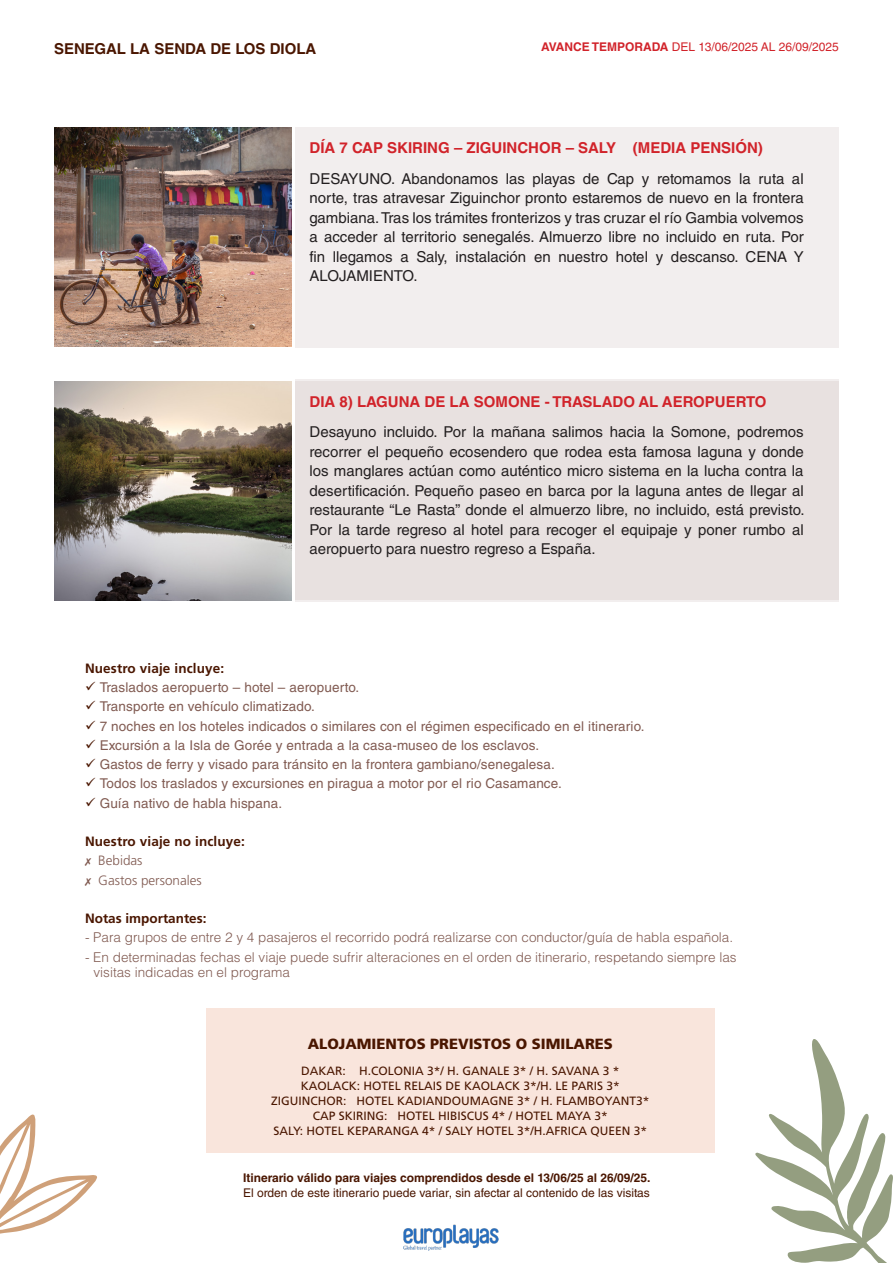
<style>
.page{position:relative;width:893px;height:1263px;background:#fff}
.page>*{position:absolute;margin:0;border:0;box-sizing:border-box;transform-origin:0 0}
.t1{font:15px/19.5px "Helvetica LT Std";color:#231f20;text-align:justify}
.t2{font:700 15px "Helvetica LT Std";color:#d1232a}
.t3{font:700 15px "Helvetica LT Std";color:#4a1600}
.t4{font:900 14.7px "Frutiger LT Std";color:#4a1600}
.t5{font:13.5px "Helvetica LT Std";letter-spacing:.01em;color:#815b52}
.t6{font:300 13.5px/15px "Helvetica LT Std";color:#815b52}
.t7{font:700 13.5px "Frutiger LT Std";letter-spacing:.01em;color:#4a1600}
.t8{font:300 13.5px "Frutiger LT Std";color:#815b52}
.t9{font:12px "Frutiger LT Std";color:#4a1600}
.t10{font:12px "Helvetica LT Std";color:#4a1600}
.t11{font:700 12px "Helvetica LT Std";color:#4a1600}
.t12{font:12px "Helvetica LT Std";color:#d1232a}
.s1{font-weight:700}
.s2{color:#4a1600}
</style>
<div class="page">
<img style="left:54px;top:128px;width:238px;height:219px">
<img style="left:54px;top:381px;width:238px;height:219px">
<div style="left:296px;top:128px;width:543px;height:220px;background:#f2eeee"></div>
<div style="left:296px;top:381px;width:543px;height:221px;background:#e8e1e0"></div>
<svg style="left:755px;top:1039px;width:138px;height:224px"></svg>
<svg style="left:0;top:1114px;width:97px;height:120px"></svg>
<img style="left:404px;top:1225px;width:94px;height:25px">
<div style="left:206px;top:1008px;width:508px;height:144px;background:#f9e5dc"></div>
<p class="t3" style="left:54px;top:40px;width:264px">SENEGAL LA SENDA DE LOS DIOLA</p>
<p class="t12" style="left:541px;top:40px;width:299px"><span class="s1">AVANCE TEMPORADA</span> DEL 13/06/2025 AL 26/09/2025</p>
<p class="t2" style="left:310px;top:139px;width:455px">DÍA 7 CAP SKIRING – ZIGUINCHOR – SALY (MEDIA PENSIÓN)</p>
<p class="t1" style="left:310px;top:168px;width:496px">DESAYUNO. Abandonamos las playas de Cap y retomamos la ruta al norte, tras atravesar Ziguinchor pronto estaremos de nuevo en la frontera gambiana. Tras los trámites fronterizos y tras cruzar el río Gambia volvemos a acceder al territorio senegalés. Almuerzo libre no incluido en ruta. Por fin llegamos a Saly, instalación en nuestro hotel y descanso. CENA Y ALOJAMIENTO.</p>
<p class="t2" style="left:310px;top:392px;width:458px">DIA 8) LAGUNA DE LA SOMONE - TRASLADO AL AEROPUERTO</p>
<p class="t1" style="left:310px;top:422px;width:496px">Desayuno incluido. Por la mañana salimos hacia la Somone, podremos recorrer el pequeño ecosendero que rodea esta famosa laguna y donde los manglares actúan como auténtico micro sistema en la lucha contra la desertificación. Pequeño paseo en barca por la laguna antes de llegar al restaurante “Le Rasta” donde el almuerzo libre, no incluido, está previsto.<br>Por la tarde regreso al hotel para recoger el equipaje y poner rumbo al aeropuerto para nuestro regreso a España.</p>
<p class="t7" style="left:85px;top:660px;width:141px">Nuestro viaje incluye:</p>
<p class="t5" style="left:85px;top:679px;width:276px"><span class="s2">✓</span> Traslados aeropuerto – hotel – aeropuerto.</p>
<p class="t5" style="left:85px;top:699px;width:231px"><span class="s2">✓</span> Transporte en vehículo climatizado.</p>
<p class="t5" style="left:85px;top:718px;width:561px"><span class="s2">✓</span> 7 noches en los hoteles indicados o similares con el régimen especificado en el itinerario.</p>
<p class="t5" style="left:85px;top:737px;width:456px"><span class="s2">✓</span> Excursión a la Isla de Gorée y entrada a la casa-museo de los esclavos.</p>
<p class="t5" style="left:85px;top:756px;width:471px"><span class="s2">✓</span> Gastos de ferry y visado para tránsito en la frontera gambiano/senegalesa.</p>
<p class="t5" style="left:85px;top:776px;width:478px"><span class="s2">✓</span> Todos los traslados y excursiones en piragua a motor por el rio Casamance.</p>
<p class="t5" style="left:85px;top:795px;width:199px"><span class="s2">✓</span> Guía nativo de habla hispana.</p>
<p class="t7" style="left:85px;top:833px;width:161px">Nuestro viaje no incluye:</p>
<p class="t8" style="left:85px;top:853px;width:59px">✗ Bebidas</p>
<p class="t8" style="left:85px;top:872px;width:118px">✗ Gastos personales</p>
<p class="t7" style="left:85px;top:910px;width:123px">Notas importantes:</p>
<p class="t6" style="left:85px;top:930px;width:650px">- Para grupos de entre 2 y 4 pasajeros el recorrido podrá realizarse con conductor/guía de habla española.</p>
<p class="t6" style="left:94px;top:949px;width:644px;text-indent:-9px">- En determinadas fechas el viaje puede sufrir alteraciones en el orden de itinerario, respetando siempre las visitas indicadas en el programa</p>
<p class="t4" style="left:308px;top:1035px;width:307px">ALOJAMIENTOS PREVISTOS O SIMILARES</p>
<p class="t9" style="left:301px;top:1064px;width:320px">DAKAR: H.COLONIA 3*/ H. GANALE 3* / H. SAVANA 3 *</p>
<p class="t9" style="left:301px;top:1079px;width:320px">KAOLACK: HOTEL RELAIS DE KAOLACK 3*/H. LE PARIS 3*</p>
<p class="t9" style="left:271px;top:1094px;width:380px">ZIGUINCHOR: HOTEL KADIANDOUMAGNE 3* / H. FLAMBOYANT3*</p>
<p class="t9" style="left:313px;top:1109px;width:297px">CAP SKIRING: HOTEL HIBISCUS 4* / HOTEL MAYA 3*</p>
<p class="t9" style="left:273px;top:1124px;width:375px">SALY: HOTEL KEPARANGA 4* / SALY HOTEL 3*/H.AFRICA QUEEN 3*</p>
<p class="t11" style="left:243px;top:1170px;width:409px">Itinerario válido para viajes comprendidos desde el 13/06/25 al 26/09/25.</p>
<p class="t10" style="left:243px;top:1185px;width:408px">El orden de este itinerario puede variar, sin afectar al contenido de las visitas</p>
</div>
